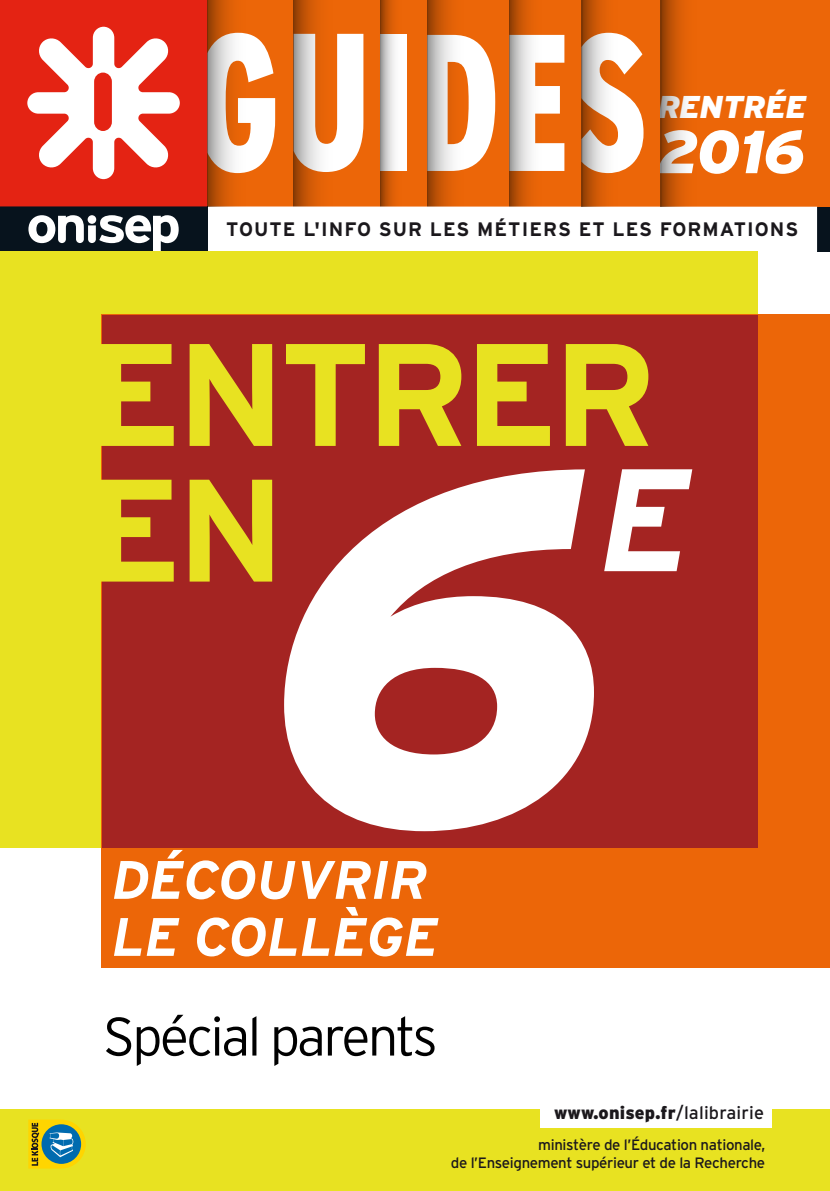
<style>
.page{position:relative;width:830px;height:1191px;background:#fff}
.page>*{position:absolute;margin:0;border:0;box-sizing:border-box;transform-origin:0 0}
.t1{font:italic 900 501px "Interstate";color:#fff}
.t2{font:700 145.5px/135.6px "Interstate";letter-spacing:-.04em;color:#e8e221}
.t3{font:italic 700 145.5px "Interstate";color:#fff}
.t4{font:italic 900 60.6px "Interstate";color:#fff}
.t5{font:italic 700 54px/57px "Interstate";letter-spacing:-.01em;color:#fff}
.t6{font:300 54px "Interstate";letter-spacing:-.05em;color:#000}
.t7{font:italic 900 31.5px "Interstate";letter-spacing:-.015em;color:#fff}
.t8{font:700 19.5px "Interstate";letter-spacing:.055em;color:#1b181c}
.t9{font:900 18px "Interstate";letter-spacing:.01em;color:#1b181c}
.t10{font:15px/18px "Interstate";letter-spacing:-.025em;color:#1b181c;text-align:right}
.s1{font-weight:400}
</style>
<div class="page">
<div style="left:0;top:0;width:829px;height:206px;background:#ec6608"></div>
<svg style="left:427px;top:0;width:69px;height:206px"></svg>
<svg style="left:380px;top:0;width:27px;height:206px"></svg>
<svg style="left:509px;top:0;width:56px;height:206px"></svg>
<svg style="left:293px;top:0;width:71px;height:206px"></svg>
<div style="left:816px;top:207px;width:13px;height:45px;background:#07131d"></div>
<div style="left:0;top:206px;width:207px;height:46px;background:#07131d"></div>
<div style="left:0;top:0;width:207px;height:206px;background:#e42313"></div>
<svg style="left:27px;top:27px;width:153px;height:152px"></svg>
<svg style="left:28px;top:215px;width:151px;height:37px"></svg>
<svg style="left:207px;top:0;width:69px;height:206px"></svg>
<svg style="left:581px;top:0;width:63px;height:206px"></svg>
<svg style="left:660px;top:0;width:25px;height:206px"></svg>
<div style="left:0;top:252px;width:757px;height:595px;background:#e8e221"></div>
<div style="left:102px;top:315px;width:727px;height:653px;background:#ec6608"></div>
<div style="left:0;top:1109px;width:829px;height:82px;background:#e8e221"></div>
<div style="left:540px;top:1107px;width:231px;height:20px;background:#fff"></div>
<svg style="left:28px;top:1119px;width:58px;height:49px;background:#93a856"></svg>
<div style="left:102px;top:315px;width:655px;height:532px;background:#a42422"></div>
<h3 class="t7" style="left:656px;top:87px;width:151px">RENTRÉE</h3>
<h3 class="t4" style="left:656px;top:115px;width:150px">2016</h3>
<h3 class="t8" style="left:226px;top:217px;width:573px">TOUTE L'INFO SUR LES MÉTIERS ET LES FORMATIONS</h3>
<h2 class="t2" style="left:88px;top:326px;width:570px">ENTRER<br>EN</h2>
<h1 class="t1" style="left:265px;top:344px;width:348px">6</h1>
<h2 class="t3" style="left:597px;top:431px;width:95px">E</h2>
<h3 class="t5" style="left:111px;top:851px;width:328px">DÉCOUVRIR<br>LE COLLÈGE</h3>
<h3 class="t6" style="left:103px;top:1003px;width:336px">Spécial parents</h3>
<p class="t9" style="left:553px;top:1101px;width:211px">www.onisep.fr<span class="s1">/lalibrairie</span></p>
<p class="t10" style="left:450px;top:1135px;width:315px">ministère de l’Éducation nationale,<br>de l’Enseignement supérieur et de la Recherche</p>
</div>
